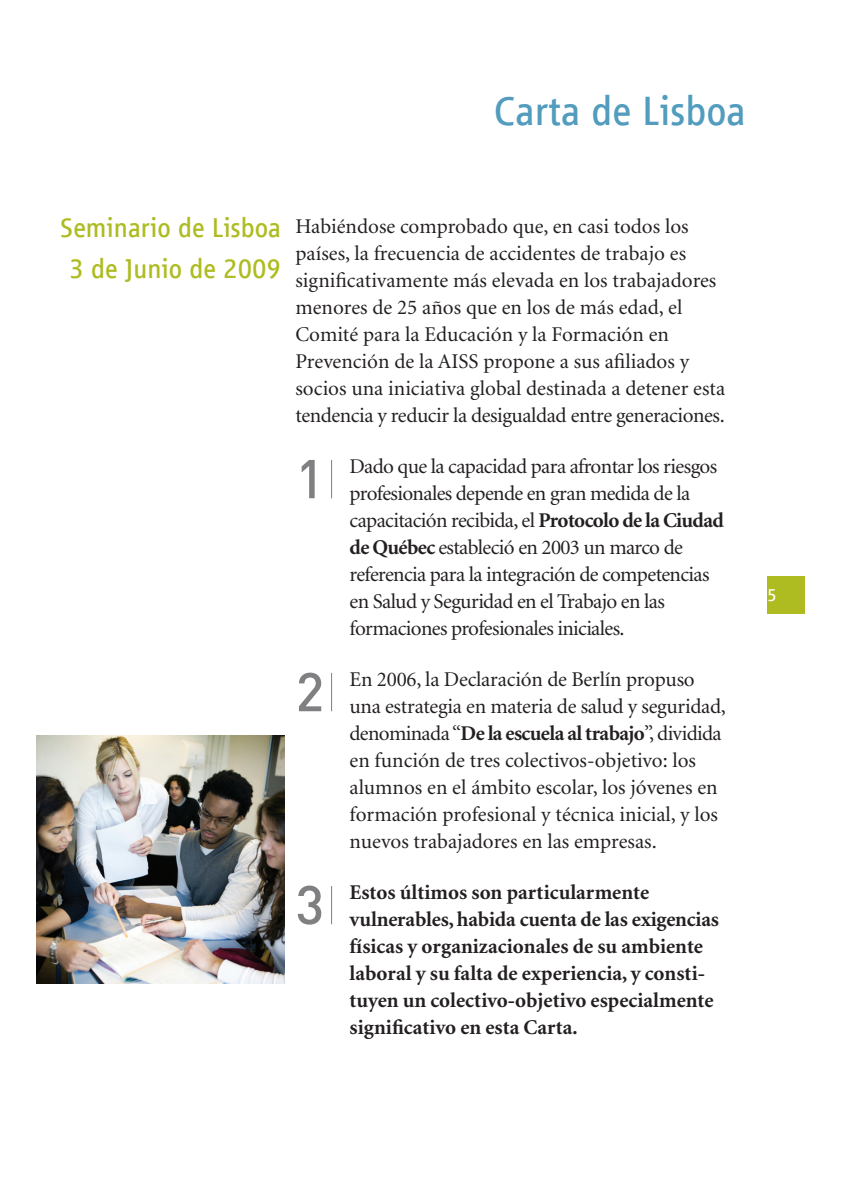
<style>
.page{position:relative;width:841px;height:1190px;background:#fff}
.page>*{position:absolute;margin:0;border:0;box-sizing:border-box;transform-origin:0 0}
.t1{font:500 53.8px "DIN";color:#808083}
.t2{font:42px "Vialog LT Com";color:#529cbe}
.t3{font:28px/40.8px "Vialog LT Com";color:#aebc21;text-align:center}
.t4{font:21px/27px "Minion";letter-spacing:-.01em;color:#231f20}
.t5{font:21px/27px "Minion";letter-spacing:-.03em;color:#231f20}
.t6{font:700 21px/27px "Minion";color:#231f20}
.t7{font:18px "Vialog LT Com";color:#fff}
.s1{font-weight:700}
</style>
<div class="page">
<div style="left:767px;top:576px;width:37px;height:38px;background:#aebc21"></div>
<img style="left:36px;top:736px;width:248px;height:248px">
<hr style="left:331px;top:460px;width:1px;height:38px;background:#808083">
<hr style="left:331px;top:673px;width:1px;height:38px;background:#808083">
<hr style="left:331px;top:886px;width:1px;height:38px;background:#808083">
<h2 class="t2" style="left:493px;top:87px;width:253px">Carta de Lisboa</h2>
<h3 class="t3" style="left:60px;top:207px;width:222px">Seminario de Lisboa<br>3 de Junio de 2009</h3>
<p class="t4" style="left:295px;top:213px;width:431px">Habiéndose comprobado que, en casi todos los países, la frecuencia de accidentes de trabajo es significativamente más elevada en los trabajadores menores de 25 años que en los de más edad, el Comité para la Educación y la Formación en Prevención de la AISS propone a sus afiliados y socios una iniciativa global destinada a detener esta tendencia y reducir la desigualdad entre generaciones.</p>
<h1 class="t1" style="left:295px;top:444px;width:30px">1</h1>
<p class="t5" style="left:349px;top:453px;width:375px">Dado que la capacidad para afrontar los riesgos profesionales depende en gran medida de la capacitación recibida, el <span class="s1">Protocolo de la Ciudad de Québec</span> estableció en 2003 un marco de referencia para la integración de competencias en Salud y Seguridad en el Trabajo en las formaciones profesionales iniciales.</p>
<h1 class="t1" style="left:295px;top:657px;width:30px">2</h1>
<p class="t4" style="left:349px;top:666px;width:378px">En 2006, la Declaración de Berlín propuso una estrategia en materia de salud y seguridad, denominada “<span class="s1">De la escuela al trabajo</span>”, dividida en función de tres colectivos-objetivo: los alumnos en el ámbito escolar, los jóvenes en formación profesional y técnica inicial, y los nuevos trabajadores en las empresas.</p>
<h1 class="t1" style="left:295px;top:870px;width:30px">3</h1>
<p class="t6" style="left:349px;top:879px;width:371px">Estos últimos son particularmente vulnerables, habida cuenta de las exigencias físicas y organizacionales de su ambiente laboral y su falta de experiencia, y consti&shy;tuyen un colectivo-objetivo especialmente significativo en esta Carta.</p>
<p class="t7" style="left:767px;top:585px;width:11px">5</p>
</div>
